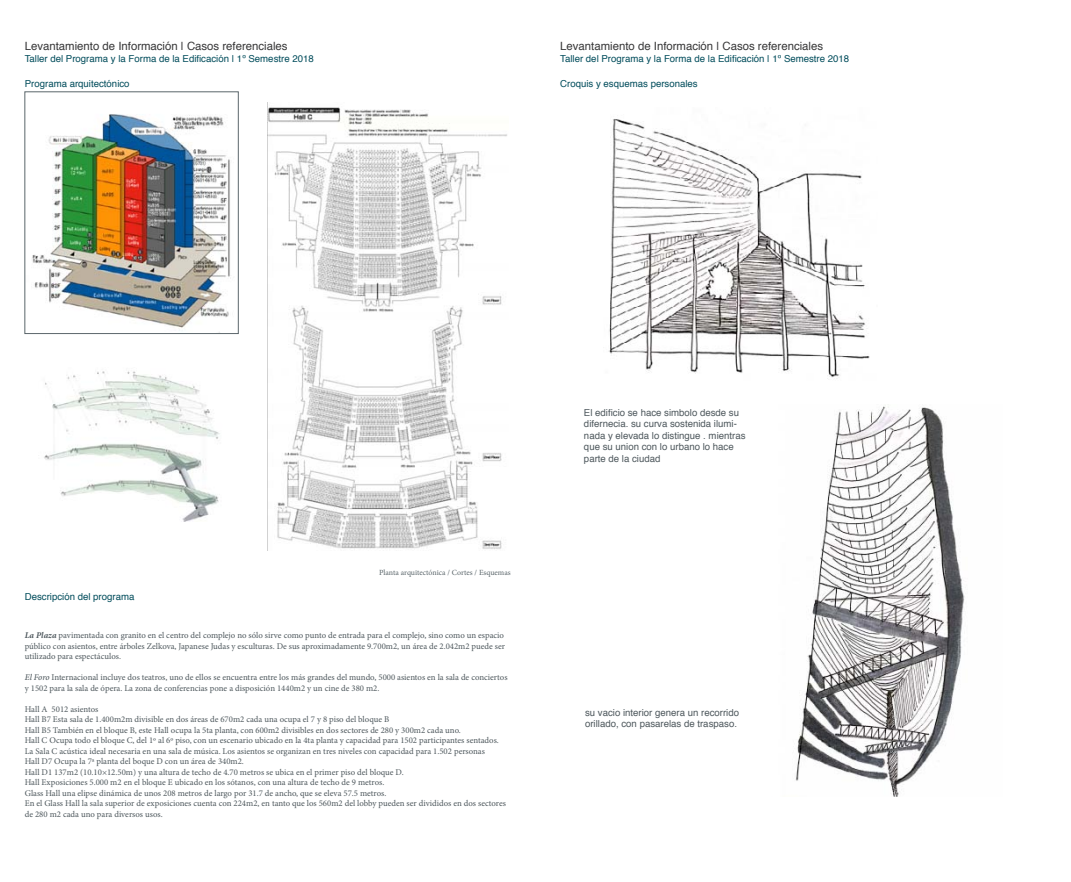
<style>
.page{position:relative;width:1071px;height:882px;background:#fff}
.page>*{position:absolute;margin:0;border:0;box-sizing:border-box;transform-origin:0 0}
.t1{font:11.38px "Helvetica";color:#373738}
.t2{font:9.62px/11.5px "Helvetica";color:#4d575c}
.t3{font:9.62px "Helvetica";color:#004c5b}
.t4{font:8.75px/10.5px "Minion Pro";color:#4d575c}
.t5{font:7.88px "Minion Pro";color:#5b666b}
.s1{font-weight:700;font-style:italic}
.s2{font-weight:500;font-style:italic}
</style>
<div class="page">
<img style="left:32px;top:114px;width:199px;height:217px">
<img style="left:44px;top:371px;width:176px;height:151px">
<img style="left:268px;top:107px;width:239px;height:442px">
<img style="left:795px;top:406px;width:170px;height:390px">
<img style="left:608px;top:119px;width:262px;height:260px">
<h1 class="t1" style="left:25px;top:37px;width:264px">Levantamiento de Información | Casos referenciales</h1>
<h1 class="t1" style="left:560px;top:37px;width:264px">Levantamiento de Información | Casos referenciales</h1>
<p class="t3" style="left:25px;top:51px;width:290px">Taller del Programa y la Forma de la Edificación | 1º Semestre 2018</p>
<p class="t3" style="left:560px;top:51px;width:290px">Taller del Programa y la Forma de la Edificación | 1º Semestre 2018</p>
<p class="t3" style="left:25px;top:76px;width:106px">Programa arquitectónico</p>
<p class="t3" style="left:560px;top:76px;width:139px">Croquis y esquemas personales</p>
<p class="t3" style="left:25px;top:589px;width:111px">Descripción del programa</p>
<p class="t5" style="left:379px;top:568px;width:133px">Planta arquitectónica / Cortes / Esquemas</p>
<p class="t4" style="left:25px;top:630px;width:482px;text-align:justify"><span class="s1">La Plaza</span> pavimentada con granito en el centro del complejo no sólo sirve como punto de entrada para el complejo, sino como un espacio público con asientos, entre árboles Zelkova, Japanese Judas y esculturas. De sus aproximadamente 9.700m2, un área de 2.042m2 puede ser utilizado para espectáculos.</p>
<p class="t4" style="left:25px;top:672px;width:484px"><span class="s2">El Foro</span> Internacional incluye dos teatros, uno de ellos se encuentra entre los más grandes del mundo, 5000 asientos en la sala de conciertos y 1502 para la sala de ópera. La zona de conferencias pone a disposición 1440m2 y un cine de 380 m2.</p>
<p class="t4" style="left:25px;top:704px;width:483px">Hall A 5012 asientos<br>Hall B7 Esta sala de 1.400m2m divisible en dos áreas de 670m2 cada una ocupa el 7 y 8 piso del bloque B<br>Hall B5 También en el bloque B, este Hall ocupa la 5ta planta, con 600m2 divisibles en dos sectores de 280 y 300m2 cada uno.<br>Hall C Ocupa todo el bloque C, del 1º al 6º piso, con un escenario ubicado en la 4ta planta y capacidad para 1502 participantes sentados.<br>La Sala C acústica ideal necesaria en una sala de música. Los asientos se organizan en tres niveles con capacidad para 1.502 personas<br>Hall D7 Ocupa la 7ª planta del boque D con un área de 340m2.<br>Hall D1 137m2 (10.10×12.50m) y una altura de techo de 4.70 metros se ubica en el primer piso del bloque D.<br>Hall Exposiciones 5.000 m2 en el bloque E ubicado en los sótanos, con una altura de techo de 9 metros.<br>Glass Hall una elipse dinámica de unos 208 metros de largo por 31.7 de ancho, que se eleva 57.5 metros.<br>En el Glass Hall la sala superior de exposiciones cuenta con 224m2, en tanto que los 560m2 del lobby pueden ser divididos en dos sectores de 280 m2 cada uno para diversos usos.</p>
<p class="t2" style="left:584px;top:407px;width:163px">El edificio se hace simbolo desde su difernecia. su curva sostenida ilumi&shy;nada y elevada lo distingue . mientras que su union con lo urbano lo hace parte de la ciudad</p>
<p class="t2" style="left:585px;top:707px;width:156px">su vacio interior genera un recorrido orillado, con pasarelas de traspaso.</p>
</div>
